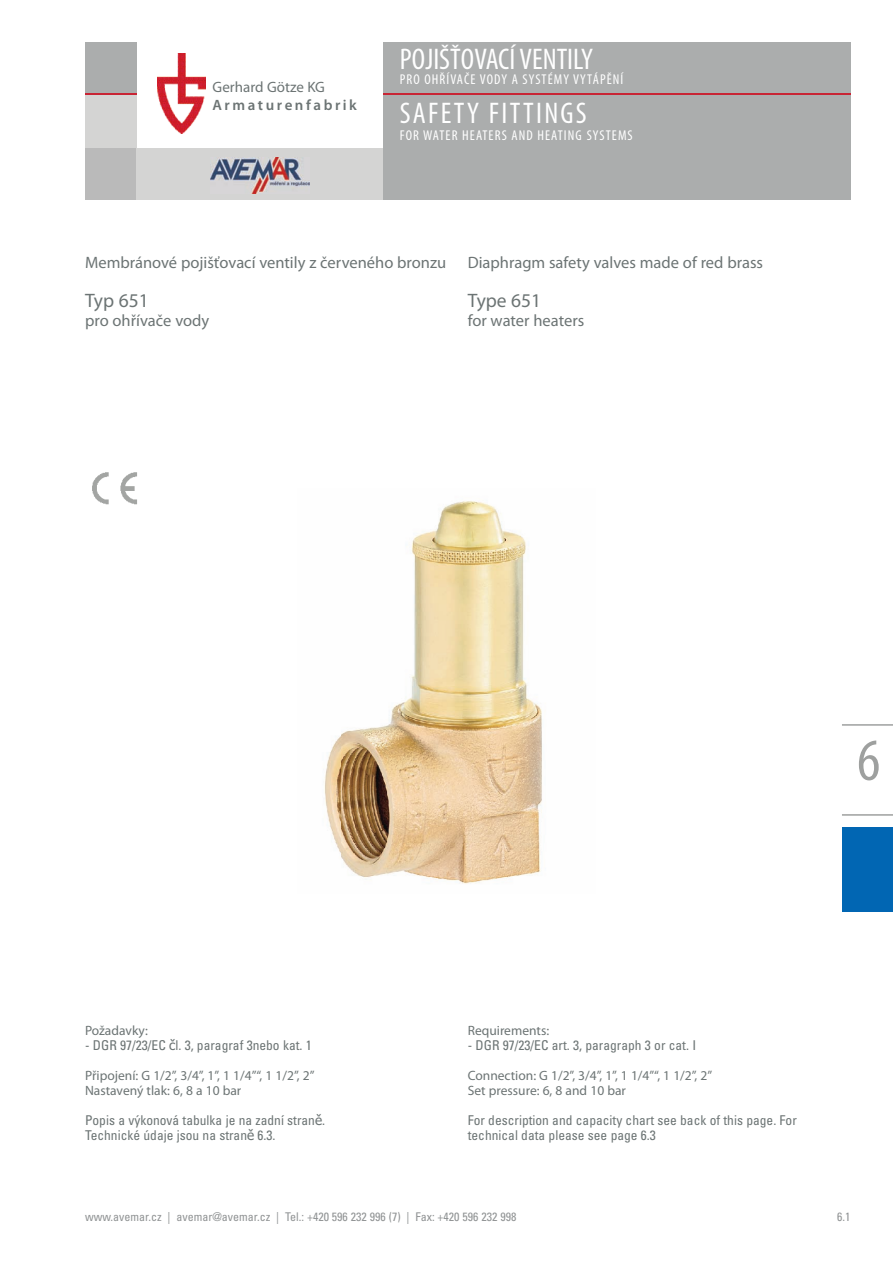
<style>
.page{position:relative;width:893px;height:1263px;background:#fff}
.page>*{position:absolute;margin:0;border:0;box-sizing:border-box;transform-origin:0 0}
.t1{font:condensed 60px "Myriad Pro";color:#9ea09f}
.t2{font:condensed 30px "Myriad Pro";letter-spacing:.005em;color:#fff}
.t3{font:condensed 30px "Myriad Pro";letter-spacing:.075em;color:#fff}
.t4{font:19.5px "Myriad Pro";color:#6c7474}
.t5{font:16.5px "Myriad Pro";color:#6c7474}
.t6{font:600 15px "Myriad Pro";letter-spacing:.17em;color:#6c7474}
.t7{font:15px "Myriad Pro";color:#6c7474}
.t8{font:condensed 14.25px "Myriad Pro";letter-spacing:.075em;color:#fff}
.t9{font:condensed 13.5px/15px "Univers LT Std";color:#6c7474}
.t10{font:13.5px/15px "Myriad Pro";color:#6c7474}
.t11{font:condensed 12px "Univers LT Std";color:#909394}
.s1{font-family:"Tahoma";font-stretch:normal}
</style>
<div class="page">
<img style="left:324px;top:501px;width:218px;height:383px">
<div style="left:85px;top:94px;width:51px;height:55px;background:#d4d4d3"></div>
<div style="left:383px;top:94px;width:467px;height:106px;background:#abadad"></div>
<div style="left:85px;top:43px;width:51px;height:51px;background:#abadad"></div>
<div style="left:85px;top:149px;width:51px;height:51px;background:#bababa"></div>
<div style="left:136px;top:149px;width:247px;height:51px;background:#d4d4d3"></div>
<div style="left:383px;top:43px;width:467px;height:51px;background:#abadad"></div>
<hr style="left:85px;top:94px;width:51px;height:1px;background:#c82434">
<hr style="left:383px;top:94px;width:467px;height:1px;background:#c82434">
<img style="left:157px;top:54px;width:49px;height:79px">
<img style="left:92px;top:472px;width:45px;height:33px">
<div style="left:842px;top:827px;width:51px;height:85px;background:#0166b3"></div>
<hr style="left:842px;top:814px;width:51px;height:2px;background:#9ea09f">
<hr style="left:842px;top:724px;width:51px;height:2px;background:#9ea09f">
<img style="left:211px;top:158px;width:98px;height:36px">
<p class="t7" style="left:213px;top:81px;width:114px">Gerhard Götze KG</p>
<p class="t6" style="left:213px;top:99px;width:146px">Armaturenfabrik</p>
<h2 class="t2" style="left:400px;top:49px;width:195px">POJIŠŤOVACÍ VENTILY</h2>
<p class="t8" style="left:400px;top:74px;width:225px">PRO OHŘÍVAČE VODY A SYSTÉMY VYTÁPĚNÍ</p>
<h2 class="t3" style="left:400px;top:103px;width:189px">SAFETY FITTINGS</h2>
<p class="t8" style="left:400px;top:130px;width:235px">FOR WATER HEATERS AND HEATING SYSTEMS</p>
<p class="t5" style="left:85px;top:256px;width:363px">Membránové pojišťovací ventily z červeného bronzu</p>
<h3 class="t4" style="left:85px;top:293px;width:65px">Typ 651</h3>
<p class="t5" style="left:85px;top:314px;width:126px">pro ohřívače vody</p>
<p class="t5" style="left:468px;top:256px;width:297px">Diaphragm safety valves made of red brass</p>
<h3 class="t4" style="left:468px;top:293px;width:75px">Type 651</h3>
<p class="t5" style="left:468px;top:314px;width:118px">for water heaters</p>
<h1 class="t1" style="left:857px;top:739px;width:25px">6</h1>
<p class="t10" style="left:85px;top:1024px;width:64px">Požadavky:</p>
<p class="t9" style="left:85px;top:1039px;width:228px">- DGR 97/23/EC <span class="s1">č</span>l. 3, paragraf 3nebo kat. 1</p>
<p class="t10" style="left:85px;top:1069px;width:231px">Připojení: G 1/2”, 3/4”, 1”, 1 1/4”“, 1 1/2”, 2”<br>Nastavený tlak: 6, 8 a 10 bar</p>
<p class="t9" style="left:85px;top:1114px;width:242px">Popis a výkonová tabulka je na zadní stran<span class="s1">ě</span>.<br>Technické údaje jsou na stran<span class="s1">ě</span> 6.3.</p>
<p class="t10" style="left:468px;top:1024px;width:83px">Requirements:</p>
<p class="t9" style="left:468px;top:1039px;width:230px">- DGR 97/23/EC art. 3, paragraph 3 or cat. I</p>
<p class="t10" style="left:468px;top:1069px;width:246px">Connection: G 1/2”, 3/4”, 1”, 1 1/4”“, 1 1/2”, 2”<br>Set pressure: 6, 8 and 10 bar</p>
<p class="t9" style="left:468px;top:1114px;width:331px">For description and capacity chart see back of this page. For technical data please see page 6.3</p>
<p class="t11" style="left:85px;top:1212px;width:433px">www.avemar.cz | avemar@avemar.cz | Tel.: +420 596 232 996 (7) | Fax: +420 596 232 998</p>
<p class="t11" style="left:837px;top:1212px;width:15px">6.1</p>
</div>
